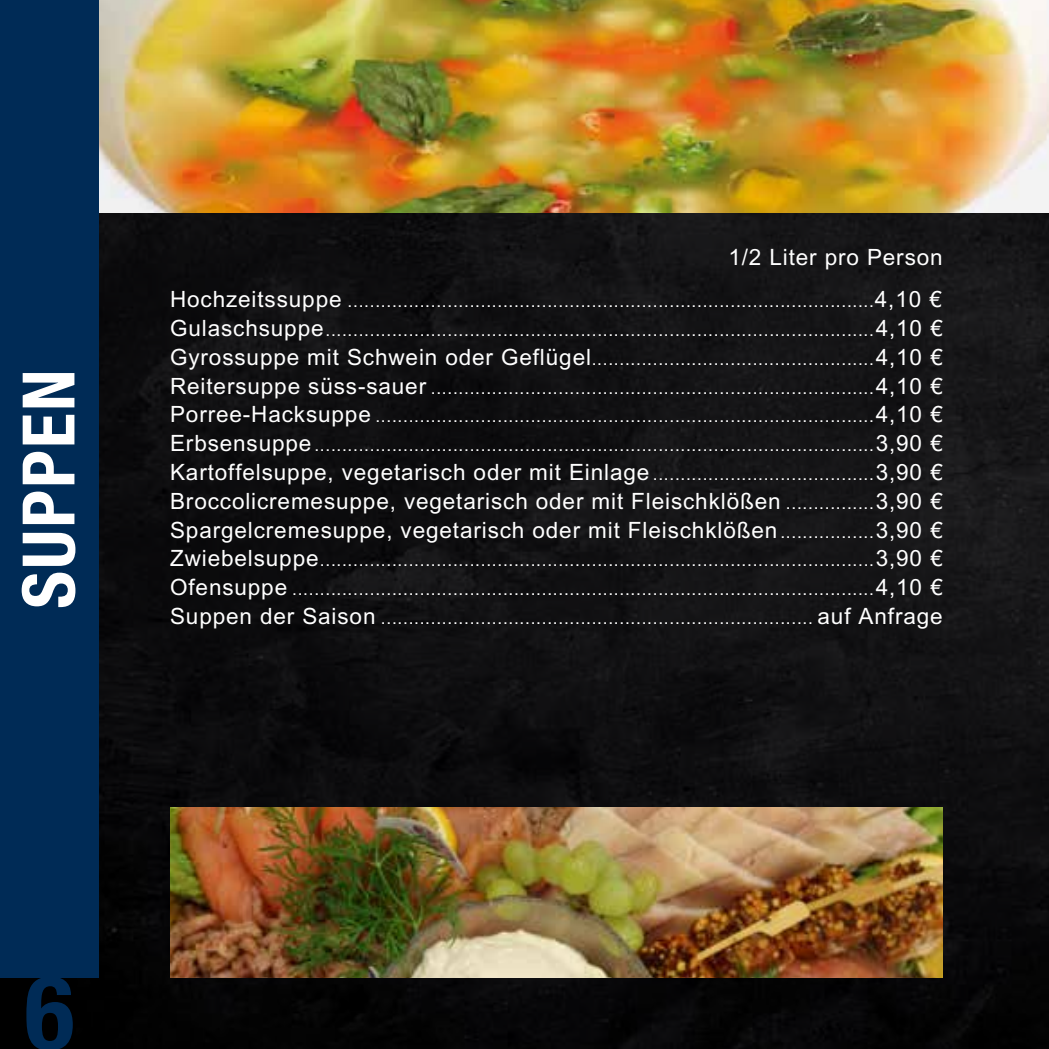
<style>
.page{position:relative;width:1049px;height:1049px;background:#fff}
.page>*{position:absolute;margin:0;border:0;box-sizing:border-box;transform-origin:0 0}
.t1{font:700 condensed 102.5px "Helvetica Neue LT Std";color:#002b56}
.t2{font:700 condensed 72.5px "Helvetica Neue LT Std";letter-spacing:.03em;color:#fff}
.t3{font:22.5px/28.8px "Dixon";letter-spacing:.04em;color:#fff;text-align:justify}
.t4{font:17.5px/28.8px "Dixon";color:#fff;text-align:justify}
.s1{font-size:22.5px}
.s2{font-family:"Helvetica Neue LT Std";font-size:22.5px}
.s3{font-size:17.5px}
.s4{font-family:"Helvetica Neue LT Std"}
</style>
<div class="page">
<img style="left:0;top:213px;width:1049px;height:836px">
<div style="left:0;top:0;width:99px;height:978px;background:#002b56"></div>
<img style="left:99px;top:0;width:950px;height:213px">
<img style="left:170px;top:808px;width:773px;height:170px">
<h2 class="t2" style="left:5px;top:609px;width:241px;rotate:-90deg">SUPPEN</h2>
<p class="t3" style="left:728px;top:242px;width:216px">1/2 Liter pro Person</p>
<p class="t4" style="left:170px;top:287px;width:774px"><span class="s1">Hochzeitssuppe</span> ...............................................................................................<span class="s1">4,10</span> <span class="s2">€ </span><span class="s1">Gulaschsuppe</span>...................................................................................................<span class="s1">4,10</span> <span class="s2">€ </span><span class="s1">Gyrossuppe mit Schwein oder Geflügel</span>...................................................<span class="s1">4,10</span> <span class="s2">€ </span><span class="s1">Reitersuppe süss-sauer</span> ................................................................................<span class="s1">4,10</span> <span class="s2">€ </span><span class="s1">Porree-Hacksuppe</span> ..........................................................................................<span class="s1">4,10</span> <span class="s2">€ </span><span class="s1">Erbsensuppe</span>.....................................................................................................<span class="s1">3,90</span> <span class="s2">€</span></p>
<p class="t3" style="left:170px;top:458px;width:774px">Kartoffelsuppe, vegetarisch oder mit Einlage <span class="s3">........................................</span>3,90 <span class="s4">€ </span>Broccolicremesuppe, vegetarisch oder mit Fleischklößen <span class="s3">................</span>3,90 <span class="s4">€ </span>Spargelcremesuppe, vegetarisch oder mit Fleischklößen <span class="s3">.................</span>3,90 <span class="s4">€</span></p>
<p class="t4" style="left:170px;top:546px;width:774px"><span class="s1">Zwiebelsuppe</span>....................................................................................................<span class="s1">3,90</span> <span class="s2">€ </span><span class="s1">Ofensuppe</span> .........................................................................................................<span class="s1">4,10</span> <span class="s2">€ </span><span class="s1">Suppen der Saison</span> .............................................................................. <span class="s1">auf Anfrage</span></p>
<h1 class="t1" style="left:25px;top:950px;width:51px">6</h1>
</div>
